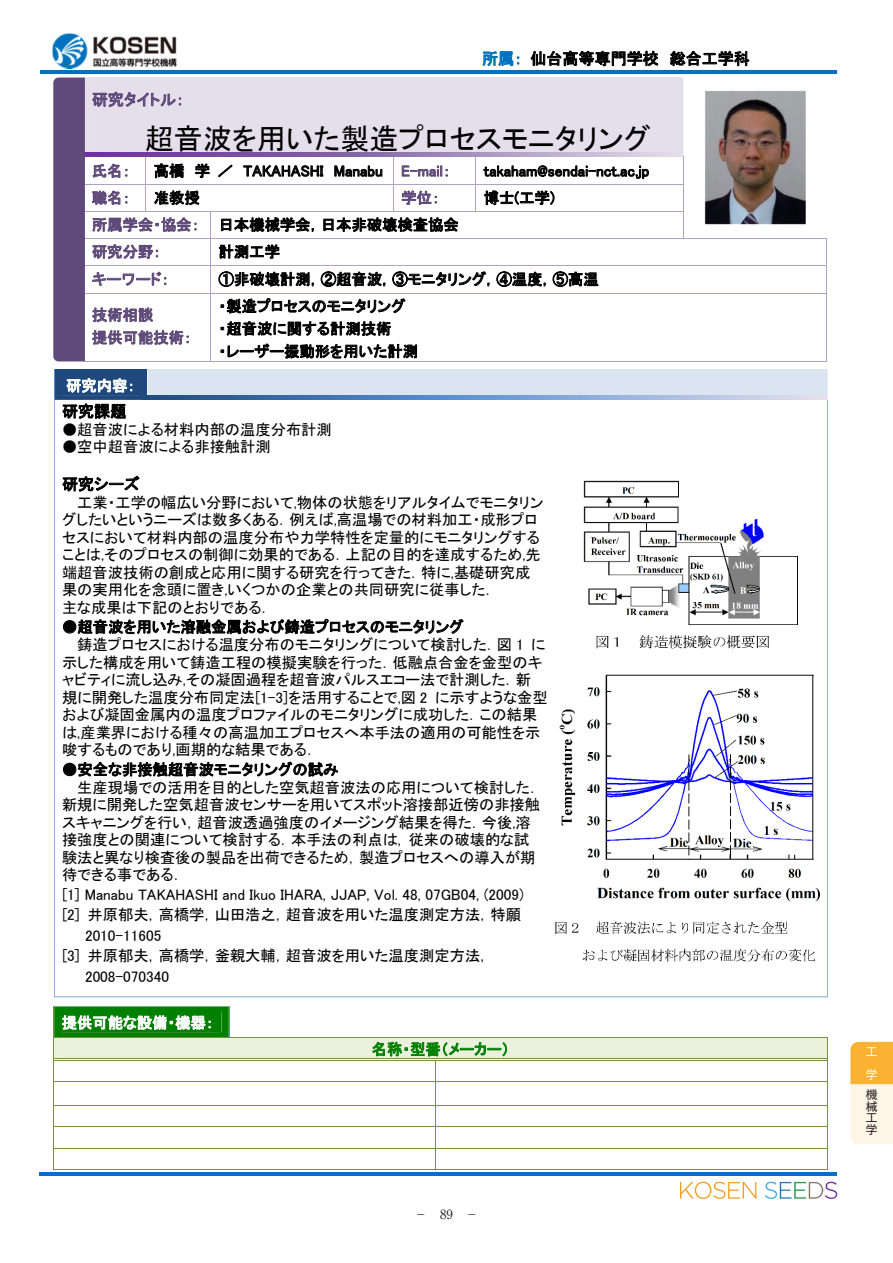
<style>
.page{position:relative;width:893px;height:1263px;background:#fff}
.page>*{position:absolute;margin:0;border:0;box-sizing:border-box;transform-origin:0 0}
.t1{font:29.1px "MS P Gothic";color:#000}
.t2{font:16.05px "MS P Gothic";letter-spacing:.005em;color:#000}
.t3{font:16.05px "MS P Gothic";letter-spacing:.005em;color:#5f497a}
.t4{font:15.3px/17.4px "MS P Gothic";color:#000}
.t5{font:15.3px/22.6px "MS P Gothic";letter-spacing:.005em;color:#5f497a}
.t6{font:15.3px "MS P Gothic";letter-spacing:.005em;color:#fff}
.t7{font:15.3px "MS P Gothic";letter-spacing:.005em;color:#008000}
.t8{font:12.75px "Ryumin Pr 6";color:#231f20}
.t9{font:11.7px/11.7px "Gothic MB101 Pr 6";color:#231f20;text-align:justify}
.t10{font:11.7px/22.4px "Gothic MB101 Pr 6";color:#fff}
.s1{color:#0070c0}
.s2{color:#5f497a}
</style>
<div class="page">
<img style="left:680px;top:1181px;width:158px;height:18px">
<hr style="left:40px;top:71px;width:797px;height:3px;background:#0070c0">
<hr style="left:40px;top:1173px;width:797px;height:3px;background:#0070c0">
<svg style="left:62px;top:476px;width:78px;height:16px"></svg>
<svg style="left:63px;top:619px;width:401px;height:16px"></svg>
<svg style="left:63px;top:761px;width:275px;height:16px"></svg>
<hr style="left:54px;top:401px;width:1px;height:596px;background:#95b3d7">
<hr style="left:827px;top:401px;width:1px;height:596px;background:#95b3d7">
<svg style="left:483px;top:51px;width:36px;height:15px"></svg>
<svg style="left:531px;top:51px;width:127px;height:15px"></svg>
<svg style="left:670px;top:51px;width:79px;height:15px"></svg>
<div style="left:92px;top:77px;width:583px;height:35px;background:#e5dfec"></div>
<svg style="left:53px;top:78px;width:775px;height:341px"></svg>
<img style="left:84px;top:153px;width:598px;height:4px">
<img style="left:143px;top:396px;width:684px;height:4px">
<img style="left:53px;top:34px;width:124px;height:35px">
<img style="left:583px;top:480px;width:215px;height:169px">
<img style="left:555px;top:674px;width:264px;height:288px">
<svg style="left:53px;top:1006px;width:775px;height:163px"></svg>
<hr style="left:53px;top:1169px;width:775px;height:1px;background:#76923c">
<hr style="left:54px;top:996px;width:774px;height:1px;background:#7caacb">
<svg style="left:850px;top:1042px;width:43px;height:102px;background:#fcd99d"></svg>
<p class="t2" style="left:482px;top:50px;width:269px"><span class="s1">所属：</span>仙台高等専門学校 総合工学科</p>
<p class="t3" style="left:92px;top:91px;width:94px">研究タイトル：</p>
<p class="t1" style="left:145px;top:124px;width:508px">超音波を用いた製造プロセスモニタリング</p>
<p class="t5" style="left:92px;top:159px;width:40px">氏名：</p>
<p class="t4" style="left:154px;top:162px;width:298px">高橋 学／ TAKAHASHI Manabu <span class="s2">E-mail：</span></p>
<p class="t4" style="left:484px;top:162px;width:167px">takaham@sendai-nct.ac.jp</p>
<p class="t5" style="left:92px;top:186px;width:40px">職名：</p>
<p class="t4" style="left:154px;top:189px;width:47px">准教授</p>
<p class="t5" style="left:401px;top:186px;width:40px">学位：</p>
<p class="t4" style="left:484px;top:189px;width:72px">博士(工学)</p>
<p class="t5" style="left:92px;top:213px;width:109px">所属学会・協会：</p>
<p class="t4" style="left:219px;top:216px;width:242px">日本機械学会，日本非破壊検査協会</p>
<p class="t5" style="left:92px;top:240px;width:70px">研究分野：</p>
<p class="t4" style="left:219px;top:243px;width:63px">計測工学</p>
<p class="t5" style="left:92px;top:268px;width:79px">キーワード：</p>
<p class="t4" style="left:219px;top:270px;width:382px">①非破壊計測，②超音波，③モニタリング，④温度，⑤高温</p>
<p class="t5" style="left:92px;top:303px;width:101px">技術相談<br>提供可能技術：</p>
<p class="t4" style="left:219px;top:295px;width:201px;line-height:22.5px">・製造プロセスのモニタリング<br>・超音波に関する計測技術<br>・レーザー振動形を用いた計測</p>
<p class="t6" style="left:66px;top:378px;width:70px">研究内容：</p>
<p class="t2" style="left:62px;top:403px;width:66px">研究課題</p>
<p class="t4" style="left:62px;top:421px;width:271px">●超音波による材料内部の温度分布計測</p>
<p class="t4" style="left:62px;top:438px;width:210px">●空中超音波による非接触計測</p>
<p class="t2" style="left:62px;top:476px;width:79px">研究シーズ</p>
<p class="t4" style="left:62px;top:493px;width:483px;text-indent:15px">工業・工学の幅広い分野において,物体の状態をリアルタイムでモニタリングしたいというニーズは数多くある．例えば,高温場での材料加工・成形プロセスにおいて材料内部の温度分布や力学特性を定量的にモニタリングすることは,そのプロセスの制御に効果的である．上記の目的を達成するため,先端超音波技術の創成と応用に関する研究を行ってきた．特に,基礎研究成果の実用化を念頭に置き,いくつかの企業との共同研究に従事した．<br>主な成果は下記のとおりである．</p>
<p class="t4" style="left:62px;top:618px;width:403px">●超音波を用いた溶融金属および鋳造プロセスのモニタリング</p>
<p class="t4" style="left:77px;top:636px;width:470px">鋳造プロセスにおける温度分布のモニタリングについて検討した．図 1 に</p>
<p class="t4" style="left:62px;top:653px;width:482px">示した構成を用いて鋳造工程の模擬実験を行った．低融点合金を金型のキ</p>
<p class="t4" style="left:62px;top:671px;width:470px">ャビティに流し込み,その凝固過程を超音波パルスエコー法で計測した．新</p>
<p class="t4" style="left:62px;top:688px;width:487px">規に開発した温度分布同定法[1-3]を活用することで,図 2 に示すような金型</p>
<p class="t4" style="left:62px;top:706px;width:477px">および凝固金属内の温度プロファイルのモニタリングに成功した．この結果</p>
<p class="t4" style="left:62px;top:723px;width:480px">は,産業界における種々の高温加工プロセスへ本手法の適用の可能性を示</p>
<p class="t4" style="left:62px;top:741px;width:257px">唆するものであり,画期的な結果である．</p>
<p class="t4" style="left:62px;top:761px;width:278px">●安全な非接触超音波モニタリングの試み</p>
<p class="t4" style="left:77px;top:779px;width:464px">生産現場での活用を目的とした空気超音波法の応用について検討した．</p>
<p class="t4" style="left:62px;top:796px;width:480px">新規に開発した空気超音波センサーを用いてスポット溶接部近傍の非接触</p>
<p class="t4" style="left:62px;top:814px;width:470px">スキャニングを行い，超音波透過強度のイメージング結果を得た．今後,溶</p>
<p class="t4" style="left:62px;top:831px;width:469px">接強度との関連について検討する．本手法の利点は, 従来の破壊的な試</p>
<p class="t4" style="left:62px;top:848px;width:475px">験法と異なり検査後の製品を出荷できるため，製造プロセスへの導入が期</p>
<p class="t4" style="left:62px;top:866px;width:123px">待できる事である．</p>
<p class="t4" style="left:62px;top:886px;width:463px">[1] Manabu TAKAHASHI and Ikuo IHARA, JJAP, Vol. 48, 07GB04, (2009)</p>
<p class="t4" style="left:62px;top:906px;width:460px">[2] 井原郁夫，高橋学，山田浩之，超音波を用いた温度測定方法，特願</p>
<p class="t4" style="left:85px;top:926px;width:78px">2010-11605</p>
<p class="t4" style="left:62px;top:947px;width:430px">[3] 井原郁夫，高橋学，釜親大輔，超音波を用いた温度測定方法，</p>
<p class="t4" style="left:85px;top:967px;width:86px">2008-070340</p>
<p class="t6" style="left:62px;top:1015px;width:153px">提供可能な設備・機器：</p>
<p class="t7" style="left:372px;top:1041px;width:139px">名称・型番（メーカー）</p>
<p class="t8" style="left:415px;top:1204px;width:65px">－　89　－</p>
<p class="t10" style="left:866px;top:1040px;width:13px">工学</p>
<p class="t9" style="left:866px;top:1088px;width:13px">機械工学</p>
</div>
